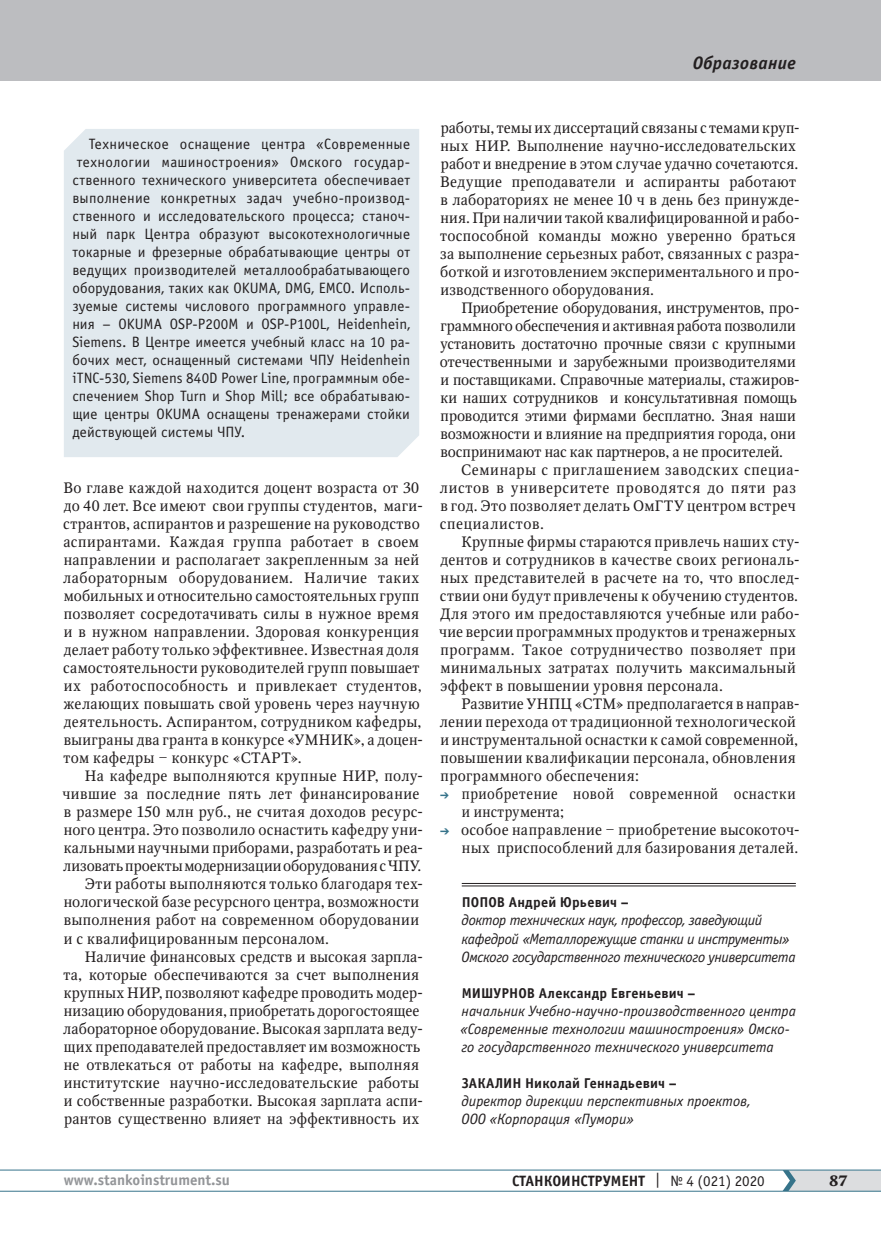
<style>
.page{position:relative;width:881px;height:1234px;background:#fff}
.page>*{position:absolute;margin:0;border:0;box-sizing:border-box;transform-origin:0 0}
.t1{font:italic 700 18px "Officina Sans C";letter-spacing:.015em;color:#231f20}
.t2{font:15px/18px "Octava";letter-spacing:.015em;color:#231f20}
.t3{font:15px "Officina Sans C";letter-spacing:.01em;color:#231f20}
.t4{font:italic 15px/18px "Officina Sans C";letter-spacing:-.01em;color:#231f20}
.t5{font:15px/18px "Octava";letter-spacing:.04em;color:#231f20}
.t6{font:15px/18px "Octava";letter-spacing:.035em;color:#231f20;scale:.95 1}
.t7{font:15px "Octava";letter-spacing:-.005em;color:#231f20}
.t8{font:15px "Octava";letter-spacing:.035em;color:#231f20}
.t9{font:700 15px "Officina Sans C";color:#231f20}
.t10{font:700 15px "Officina Sans C";color:#939598}
.t11{font:700 15px "Octava";color:#231f20}
.t12{font:700 14.25px "Officina Sans C";letter-spacing:.01em;color:#231f20}
.s1{color:#36738a}
.s2{font-weight:400}
</style>
<div class="page">
<hr style="left:0;top:1190px;width:880px;height:1px;background:#36738a">
<hr style="left:0;top:1169px;width:880px;height:1px;background:#36738a">
<svg style="left:782px;top:1169px;width:98px;height:21px;background:#cdd4d8"></svg>
<div style="left:0;top:0;width:880px;height:81px;background:#bcbdc0"></div>
<hr style="left:461px;top:883px;width:334px;height:1px;background:#231f20">
<hr style="left:461px;top:885px;width:334px;height:1px;background:#231f20">
<div style="left:64px;top:129px;width:355px;height:328px;background:#e1e9ee"></div>
<p class="t1" style="left:692px;top:53px;width:104px">Образование</p>
<p class="t3" style="left:89px;top:135px;width:322px">Техническое оснащение центра «Современные</p>
<p class="t3" style="left:77px;top:153px;width:335px">технологии машиностроения» Омского государ-</p>
<p class="t3" style="left:72px;top:171px;width:339px">ственного технического университета обеспечивает</p>
<p class="t3" style="left:72px;top:189px;width:339px">выполнение конкретных задач учебно-производ-</p>
<p class="t3" style="left:72px;top:207px;width:339px">ственного и исследовательского процесса; станоч-</p>
<p class="t3" style="left:72px;top:225px;width:339px">ный парк Центра образуют высокотехнологичные</p>
<p class="t3" style="left:72px;top:243px;width:339px">токарные и фрезерные обрабатывающие центры от</p>
<p class="t3" style="left:72px;top:261px;width:339px">ведущих производителей металлообрабатывающего</p>
<p class="t3" style="left:72px;top:279px;width:339px">оборудования, таких как OKUMA, DMG, EMCO. Исполь-</p>
<p class="t3" style="left:72px;top:297px;width:339px">зуемые системы числового программного управле-</p>
<p class="t3" style="left:72px;top:315px;width:339px">ния – OKUMA OSP-P200M и OSP-P100L, Heidenhein,</p>
<p class="t3" style="left:72px;top:333px;width:339px">Siemens. В Центре имеется учебный класс на 10 ра-</p>
<p class="t3" style="left:72px;top:351px;width:339px">бочих мест, оснащенный системами ЧПУ Heidenhein</p>
<p class="t3" style="left:72px;top:369px;width:339px">iTNC-530, Siemens 840D Power Line, программным обе-</p>
<p class="t3" style="left:72px;top:387px;width:339px">спечением Shop Turn и Shop Mill; все обрабатываю-</p>
<p class="t3" style="left:72px;top:405px;width:339px">щие центры OKUMA оснащены тренажерами стойки</p>
<p class="t3" style="left:72px;top:423px;width:174px">действующей системы ЧПУ.</p>
<p class="t2" style="left:63px;top:479px;width:361px">Во главе каждой находится доцент возраста от 30 до 40 лет. Все имеют свои группы студентов, маги&shy;странтов, аспирантов и разрешение на руководство аспирантами. Каждая группа работает в своем направлении и располагает закрепленным за ней лабораторным оборудованием. Наличие таких мобильных и относительно самостоятельных групп позволяет сосредотачивать силы в нужное время и в нужном направлении. Здоровая конкуренция делает работу только эффективнее. Известная доля самостоятельности руководителей групп повышает их работоспособность и привлекает студентов, желающих повышать свой уровень через научную деятельность. Аспирантом, сотрудником кафедры, выиграны два гранта в конкурсе «УМНИК», а доцен&shy;том кафедры ‒ конкурс «СТАРТ».</p>
<p class="t2" style="left:85px;top:767px;width:340px">На кафедре выполняются крупные НИР, полу-</p>
<p class="t8" style="left:62px;top:784px;width:358px">чившие за последние пять лет финансирование</p>
<p class="t2" style="left:64px;top:803px;width:361px">в размере 150 млн руб., не считая доходов ресурс-</p>
<p class="t2" style="left:64px;top:821px;width:361px">ного центра. Это позволило оснастить кафедру уни-</p>
<p class="t2" style="left:64px;top:839px;width:361px">кальными научными приборами, разработать и реа-</p>
<p class="t7" style="left:63px;top:856px;width:359px">лизовать проекты модернизации оборудования с ЧПУ.</p>
<p class="t2" style="left:85px;top:875px;width:339px">Эти работы выполняются только благодаря тех-</p>
<p class="t2" style="left:64px;top:893px;width:357px">нологической базе ресурсного центра, возможности</p>
<p class="t2" style="left:64px;top:911px;width:357px">выполнения работ на современном оборудовании</p>
<p class="t2" style="left:64px;top:929px;width:267px">и с квалифицированным персоналом.</p>
<p class="t2" style="left:85px;top:947px;width:340px">Наличие финансовых средств и высокая зарпла-</p>
<p class="t2" style="left:63px;top:965px;width:357px">та, которые обеспечиваются за счет выполнения</p>
<p class="t2" style="left:64px;top:983px;width:361px">крупных НИР, позволяют кафедре проводить модер-</p>
<p class="t2" style="left:64px;top:1001px;width:357px">низацию оборудования, приобретать дорогостоящее</p>
<p class="t2" style="left:63px;top:1019px;width:361px">лабораторное оборудование. Высокая зарплата веду-</p>
<p class="t2" style="left:64px;top:1037px;width:358px">щих преподавателей предоставляет им возможность</p>
<p class="t2" style="left:64px;top:1055px;width:357px">не отвлекаться от работы на кафедре, выполняя</p>
<p class="t2" style="left:64px;top:1073px;width:357px">институтские научно-исследовательские работы</p>
<p class="t2" style="left:64px;top:1091px;width:361px">и собственные разработки. Высокая зарплата аспи-</p>
<p class="t2" style="left:64px;top:1109px;width:357px">рантов существенно влияет на эффективность их</p>
<p class="t2" style="left:440px;top:119px;width:361px">работы, темы их диссертаций связаны с темами круп&shy;ных НИР. Выполнение научно-исследовательских работ и внедрение в этом случае удачно сочетаются.<br>Ведущие преподаватели и аспиранты работают в лабораториях не менее 10 ч в день без принужде&shy;ния. При наличии такой квалифицированной и рабо&shy;тоспособной команды можно уверенно браться за выполнение серьезных работ, связанных с разра&shy;боткой и изготовлением экспериментального и про&shy;изводственного оборудования.</p>
<p class="t2" style="left:439px;top:299px;width:361px;text-indent:22px">Приобретение оборудования, инструментов, про&shy;граммного обеспечения и активная работа позволили установить достаточно прочные связи с крупными отечественными и зарубежными производителями и поставщиками. Справочные материалы, стажиров&shy;ки наших сотрудников и консультативная помощь проводится этими фирмами бесплатно. Зная наши возможности и влияние на предприятия города, они воспринимают нас как партнеров, а не просителей.</p>
<p class="t5" style="left:440px;top:461px;width:361px;text-indent:21px">Семинары с приглашением заводских специа&shy;листов в университете проводятся до пяти раз в год. Это позволяет делать ОмГТУ центром встреч специалистов.</p>
<p class="t2" style="left:439px;top:533px;width:362px;text-indent:22px">Крупные фирмы стараются привлечь наших сту&shy;дентов и сотрудников в качестве своих региональ&shy;ных представителей в расчете на то, что впослед&shy;ствии они будут привлечены к обучению студентов.<br>Для этого им предоставляются учебные или рабо&shy;чие версии программных продуктов и тренажерных программ. Такое сотрудничество позволяет при минимальных затратах получить максимальный эффект в повышении уровня персонала.</p>
<p class="t2" style="left:440px;top:695px;width:361px;text-indent:21px">Развитие УНПЦ «СТМ» предполагается в направ&shy;лении перехода от традиционной технологической и инструментальной оснастки к самой современной, повышении квалификации персонала, обновления программного обеспечения:</p>
<p class="t6" style="left:461px;top:785px;width:353px;text-indent:-22px"><span class="s1">➔</span> приобретение новой современной оснастки и инструмента;</p>
<p class="t2" style="left:440px;top:821px;width:361px;text-align:right"><span class="s1">➔</span> особое направление ‒ приобретение высокоточ&shy;ных приспособлений для базирования деталей.</p>
<p class="t12" style="left:461px;top:894px;width:168px">ПОПОВ Андрей Юрьевич –</p>
<p class="t4" style="left:461px;top:911px;width:335px">доктор технических наук, профессор, заведующий кафедрой «Металлорежущие станки и инструменты»<br>Омского государственного технического университета</p>
<p class="t12" style="left:462px;top:984px;width:235px">МИШУРНОВ Александр Евгеньевич –</p>
<p class="t4" style="left:460px;top:1001px;width:337px">начальник Учебно-научно-производственного центра «Современные технологии машиностроения» Омско&shy;го государственного технического университета</p>
<p class="t12" style="left:461px;top:1074px;width:216px">ЗАКАЛИН Николай Геннадьевич –</p>
<p class="t4" style="left:461px;top:1091px;width:290px">директор дирекции перспективных проектов,<br>ООО «Корпорация «Пумори»</p>
<p class="t10" style="left:64px;top:1171px;width:168px">www.stankoinstrument.su</p>
<p class="t9" style="left:512px;top:1171px;width:254px">СТАНКОИНСТРУМЕНТ <span class="s2">| № 4 (021) 2020</span></p>
<p class="t11" style="left:828px;top:1170px;width:20px">87</p>
</div>
